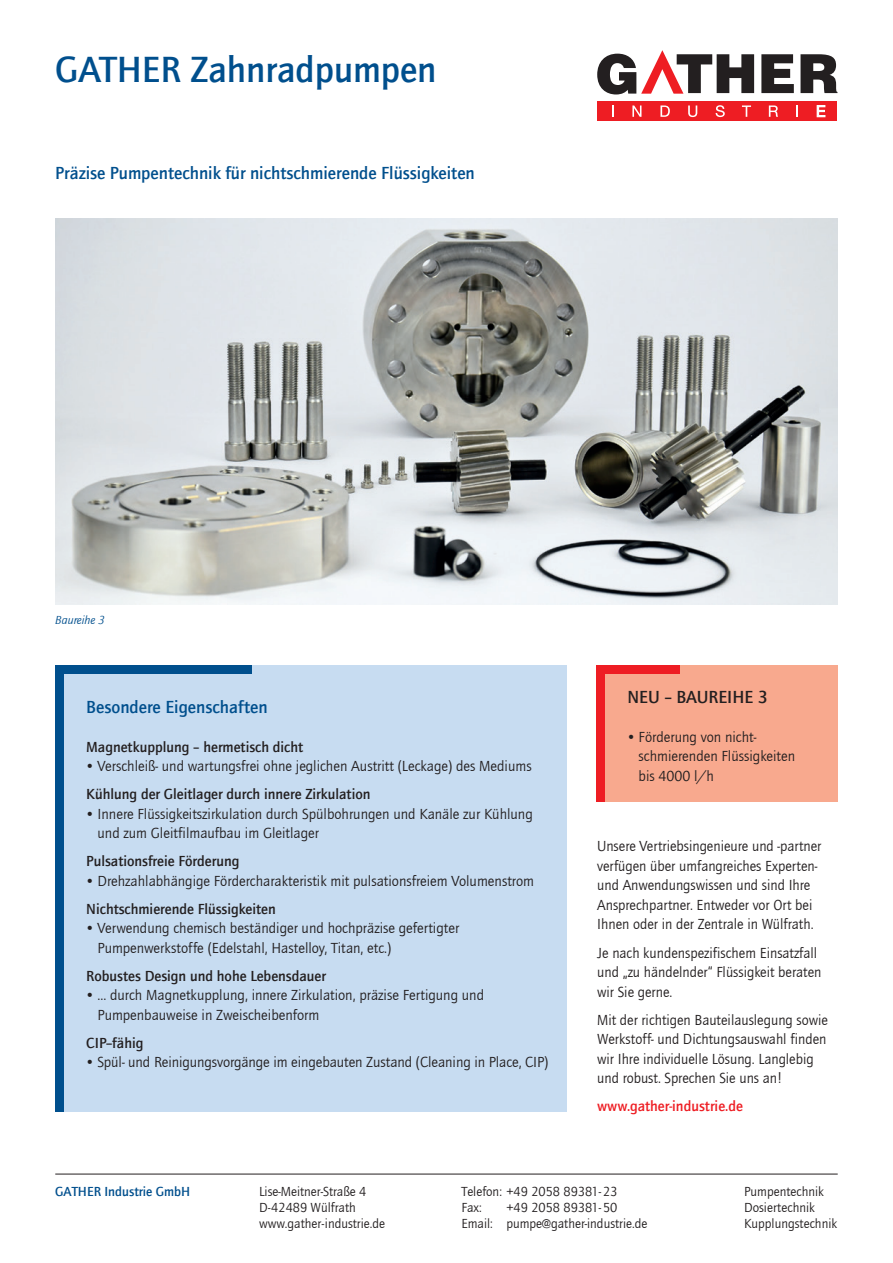
<style>
.page{position:relative;width:893px;height:1263px;background:#fff}
.page>*{position:absolute;margin:0;border:0;box-sizing:border-box;transform-origin:0 0}
.t1{font:500 37.5px "Quay Sans ITC Com";color:#004f8d}
.t2{font:500 18px "Quay Sans ITC Com";color:#004f8d}
.t3{font:500 18px "Quay Sans ITC Com";color:#231f20}
.t4{font:15px/19.5px "Quay Sans ITC Com";color:#231f20}
.t5{font:500 15px "Quay Sans ITC Com";color:#231f20}
.t6{font:500 15px "Quay Sans ITC Com";color:#ee1d23}
.t7{font:13.5px/15.8px "Quay Sans ITC Com";color:#231f20}
.t8{font:500 13.5px "Quay Sans ITC Com";color:#004f8d}
.t9{font:italic 12px "Quay Sans ITC Com";color:#004f8d}
</style>
<div class="page">
<img style="left:55px;top:219px;width:782px;height:385px">
<hr style="left:55px;top:1174px;width:783px;height:1px;background:#231f20">
<div style="left:598px;top:101px;width:239px;height:19px;background:#ee1d23"></div>
<svg style="left:761px;top:54px;width:33px;height:39px"></svg>
<svg style="left:800px;top:54px;width:37px;height:39px"></svg>
<svg style="left:597px;top:50px;width:157px;height:44px"></svg>
<svg style="left:632px;top:105px;width:9px;height:12px"></svg>
<svg style="left:688px;top:105px;width:9px;height:12px"></svg>
<svg style="left:716px;top:105px;width:9px;height:12px"></svg>
<svg style="left:742px;top:105px;width:9px;height:12px"></svg>
<svg style="left:817px;top:105px;width:8px;height:12px"></svg>
<svg style="left:612px;top:105px;width:1px;height:12px"></svg>
<svg style="left:796px;top:105px;width:2px;height:12px"></svg>
<svg style="left:660px;top:105px;width:10px;height:12px"></svg>
<svg style="left:769px;top:105px;width:9px;height:12px"></svg>
<div style="left:596px;top:665px;width:241px;height:136px;background:#f8a98e"></div>
<div style="left:596px;top:665px;width:84px;height:9px;background:#ee1d23"></div>
<div style="left:596px;top:665px;width:9px;height:136px;background:#ee1d23"></div>
<div style="left:60px;top:665px;width:507px;height:446px;background:#c7dcf1"></div>
<div style="left:55px;top:673px;width:9px;height:438px;background:#004f8d"></div>
<div style="left:55px;top:665px;width:196px;height:9px;background:#004f8d"></div>
<p class="t1" style="left:55px;top:46px;width:383px">GATHER Zahnradpumpen</p>
<p class="t2" style="left:55px;top:162px;width:421px">Präzise Pumpentechnik für nichtschmierende Flüssigkeiten</p>
<p class="t9" style="left:55px;top:613px;width:51px">Baureihe 3</p>
<p class="t2" style="left:86px;top:696px;width:183px">Besondere Eigenschaften</p>
<p class="t5" style="left:86px;top:737px;width:218px">Magnetkupplung – hermetisch dicht</p>
<p class="t4" style="left:86px;top:756px;width:447px">• Verschleiß- und wartungsfrei ohne jeglichen Austritt (Leckage) des Mediums</p>
<p class="t5" style="left:86px;top:785px;width:286px">Kühlung der Gleitlager durch innere Zirkulation</p>
<p class="t4" style="left:98px;top:804px;width:437px;text-indent:-11px">• Innere Flüssigkeitszirkulation durch Spülbohrungen und Kanäle zur Kühlung und zum Gleitfilmaufbau im Gleitlager</p>
<p class="t5" style="left:86px;top:852px;width:155px">Pulsationsfreie Förderung</p>
<p class="t4" style="left:86px;top:871px;width:449px">• Drehzahlabhängige Fördercharakteristik mit pulsationsfreiem Volumenstrom</p>
<p class="t5" style="left:86px;top:899px;width:191px">Nichtschmierende Flüssigkeiten</p>
<p class="t4" style="left:98px;top:918px;width:363px;text-indent:-11px">• Verwendung chemisch beständiger und hochpräzise gefertigter<br>Pumpenwerkstoffe (Edelstahl, Hastelloy, Titan, etc.)</p>
<p class="t5" style="left:86px;top:966px;width:241px">Robustes Design und hohe Lebensdauer</p>
<p class="t4" style="left:98px;top:985px;width:388px;text-indent:-11px">• ... durch Magnetkupplung, innere Zirkulation, präzise Fertigung und<br>Pumpenbauweise in Zweischeibenform</p>
<p class="t5" style="left:86px;top:1033px;width:59px">CIP--fähig</p>
<p class="t4" style="left:86px;top:1052px;width:464px">• Spül- und Reinigungsvorgänge im eingebauten Zustand (Cleaning in Place, CIP)</p>
<p class="t3" style="left:627px;top:686px;width:142px">NEU – BAUREIHE 3</p>
<p class="t4" style="left:639px;top:727px;width:158px;text-indent:-11px">• Förderung von nicht&shy;schmierenden Flüssigkeiten bis 4000 l/h</p>
<p class="t4" style="left:597px;top:837px;width:226px">Unsere Vertriebsingenieure und -partner verfügen über umfangreiches Experten&shy;und Anwendungswissen und sind Ihre Ansprechpartner. Entweder vor Ort bei Ihnen oder in der Zentrale in Wülfrath.</p>
<p class="t4" style="left:597px;top:943px;width:226px">Je nach kundenspezifischem Einsatzfall und „zu händelnder“ Flüssigkeit beraten wir Sie gerne.</p>
<p class="t4" style="left:597px;top:1010px;width:232px">Mit der richtigen Bauteilauslegung sowie Werkstoff- und Dichtungsauswahl finden wir Ihre individuelle Lösung. Langlebig und robust. Sprechen Sie uns an!</p>
<p class="t6" style="left:597px;top:1097px;width:147px">www.gather-industrie.de</p>
<p class="t8" style="left:55px;top:1184px;width:136px">GATHER Industrie GmbH</p>
<p class="t7" style="left:259px;top:1184px;width:127px">Lise-Meitner-Straße 4<br>D-42489 Wülfrath www.gather-industrie.de</p>
<p class="t7" style="left:461px;top:1184px;width:158px">Telefon: +49 2058 89381- 23</p>
<p class="t7" style="left:461px;top:1200px;width:188px;text-indent:45px">+49 2058 89381- 50<br>Email: pumpe@gather-industrie.de</p>
<p class="t7" style="left:461px;top:1200px;width:22px">Fax:</p>
<p class="t7" style="left:744px;top:1184px;width:95px">Pumpentechnik<br>Dosiertechnik<br>Kupplungstechnik</p>
</div>
